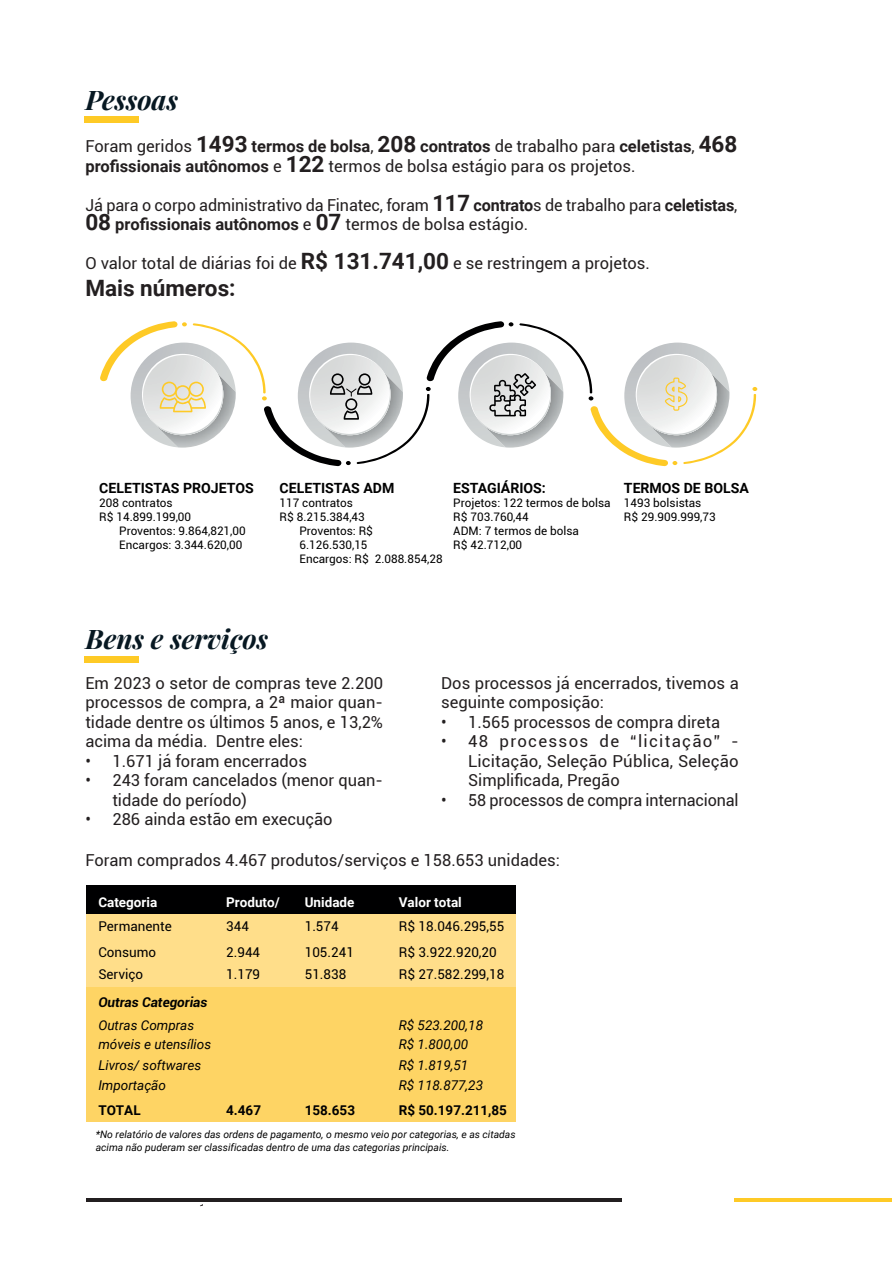
<style>
.page{position:relative;width:893px;height:1263px;background:#fff}
.page>*{position:absolute;margin:0;border:0;box-sizing:border-box;transform-origin:0 0}
.t1{font:italic 700 27px "Playfair Display";color:#071822}
.t2{font:700 22.5px "Roboto";color:#231f20}
.t3{font:16.5px/19.5px "Roboto";color:#231f20}
.t4{font:700 14.1px "Roboto";color:#000001}
.t5{font:italic 13.5px "Roboto";color:#000001}
.t6{font:13.5px "Roboto";color:#000001}
.t7{font:700 13.5px "Roboto";color:#fff}
.t8{font:700 13.5px "Roboto";color:#000001}
.t9{font:italic 700 13.5px "Roboto";color:#000001}
.t10{font:11.7px/14.1px "Roboto";color:#000001}
.t11{font:italic 10.35px/12.5px "Roboto";color:#000001}
.s1{font-weight:700;font-size:22.5px}
.s2{font-weight:700}
</style>
<div class="page">
<hr style="left:87px;top:1198px;width:535px;height:3px;background:#231f20">
<hr style="left:734px;top:1198px;width:158px;height:3px;background:#feca26">
<svg style="left:100px;top:321px;width:657px;height:145px"></svg>
<div style="left:86px;top:885px;width:429px;height:29px;background:#000001"></div>
<div style="left:86px;top:914px;width:429px;height:73px;background:#ffde8a"></div>
<div style="left:86px;top:987px;width:430px;height:134px;background:#fed464"></div>
<div style="left:85px;top:657px;width:54px;height:6px;background:#feca26"></div>
<div style="left:85px;top:117px;width:54px;height:6px;background:#feca26"></div>
<h1 class="t1" style="left:85px;top:81px;width:94px">Pessoas</h1>
<p class="t3" style="left:85px;top:136px;width:653px">Foram geridos <span class="s1">1493</span> <span class="s2">termos de bolsa</span>, <span class="s1">208</span> <span class="s2">contratos</span> de trabalho para <span class="s2">celetistas</span>, <span class="s1">468 </span><span class="s2">profissionais autônomos</span> e <span class="s1">122</span> termos de bolsa estágio para os projetos.</p>
<p class="t3" style="left:85px;top:195px;width:654px">Já para o corpo administrativo da Finatec, foram <span class="s1">117</span> <span class="s2">contrato</span>s de trabalho para <span class="s2">celetistas</span>,<br><span class="s1">08</span> <span class="s2">profissionais autônomos</span> e <span class="s1">07</span> termos de bolsa estágio.</p>
<p class="t3" style="left:85px;top:253px;width:566px">O valor total de diárias foi de <span class="s1">R$ 131.741,00</span> e se restringem a projetos.</p>
<h2 class="t2" style="left:85px;top:273px;width:152px">Mais números:</h2>
<p class="t4" style="left:99px;top:478px;width:156px">CELETISTAS PROJETOS</p>
<p class="t10" style="left:99px;top:495px;width:75px">208 contratos</p>
<p class="t10" style="left:99px;top:509px;width:93px">R$ 14.899.199,00</p>
<p class="t10" style="left:119px;top:523px;width:128px">Proventos: 9.864,821,00</p>
<p class="t10" style="left:119px;top:538px;width:125px">Encargos: 3.344.620,00</p>
<p class="t4" style="left:280px;top:478px;width:116px">CELETISTAS ADM</p>
<p class="t10" style="left:280px;top:495px;width:75px">117 contratos</p>
<p class="t10" style="left:280px;top:509px;width:87px">R$ 8.215.384,43</p>
<p class="t10" style="left:300px;top:523px;width:75px">Proventos: R$</p>
<p class="t10" style="left:300px;top:538px;width:70px">6.126.530,15</p>
<p class="t10" style="left:300px;top:552px;width:145px">Encargos: R$ 2.088.854,28</p>
<p class="t4" style="left:453px;top:478px;width:94px">ESTAGIÁRIOS:</p>
<p class="t10" style="left:453px;top:495px;width:159px">Projetos: 122 termos de bolsa<br>R$ 703.760,44<br>ADM: 7 termos de bolsa<br>R$ 42.712,00</p>
<p class="t4" style="left:624px;top:478px;width:126px">TERMOS DE BOLSA</p>
<p class="t10" style="left:624px;top:495px;width:93px">1493 bolsistas<br>R$ 29.909.999,73</p>
<h1 class="t1" style="left:85px;top:620px;width:184px">Bens e serviços</h1>
<p class="t3" style="left:85px;top:672px;width:299px;text-align:justify">Em 2023 o setor de compras teve 2.200 processos de compra, a 2ª maior quan&shy;tidade dentre os últimos 5 anos, e 13,2% acima da média. Dentre eles:</p>
<p class="t3" style="left:85px;top:750px;width:223px">• 1.671 já foram encerrados</p>
<p class="t3" style="left:112px;top:770px;width:272px;text-indent:-27px">• 243 foram cancelados (menor quan&shy;tidade do período)</p>
<p class="t3" style="left:85px;top:809px;width:249px">• 286 ainda estão em execução</p>
<p class="t3" style="left:441px;top:672px;width:299px">Dos processos já encerrados, tivemos a seguinte composição:</p>
<p class="t3" style="left:441px;top:711px;width:280px">• 1.565 processos de compra direta</p>
<p class="t3" style="left:468px;top:731px;width:272px;text-align:justify;text-indent:-27px">• 48 processos de “licitação” - Licitação, Seleção Pública, Seleção Simplificada, Pregão</p>
<p class="t3" style="left:441px;top:789px;width:299px">• 58 processos de compra internacional</p>
<p class="t3" style="left:85px;top:850px;width:476px">Foram comprados 4.467 produtos/serviços e 158.653 unidades:</p>
<p class="t7" style="left:98px;top:893px;width:60px">Categoria</p>
<p class="t7" style="left:226px;top:893px;width:55px">Produto/</p>
<p class="t7" style="left:305px;top:893px;width:51px">Unidade</p>
<p class="t7" style="left:399px;top:893px;width:65px">Valor total</p>
<p class="t6" style="left:98px;top:917px;width:75px">Permanente</p>
<p class="t6" style="left:226px;top:917px;width:24px">344</p>
<p class="t6" style="left:305px;top:917px;width:35px">1.574</p>
<p class="t6" style="left:399px;top:917px;width:107px">R$ 18.046.295,55</p>
<p class="t6" style="left:98px;top:943px;width:59px">Consumo</p>
<p class="t6" style="left:226px;top:943px;width:35px">2.944</p>
<p class="t6" style="left:305px;top:943px;width:51px">105.241</p>
<p class="t6" style="left:399px;top:943px;width:99px">R$ 3.922.920,20</p>
<p class="t6" style="left:98px;top:965px;width:46px">Serviço</p>
<p class="t9" style="left:98px;top:992px;width:111px">Outras Categorias</p>
<p class="t5" style="left:98px;top:1015px;width:97px">Outras Compras</p>
<p class="t5" style="left:399px;top:1015px;width:86px">R$ 523.200,18</p>
<p class="t5" style="left:98px;top:1035px;width:114px">móveis e utensílios</p>
<p class="t5" style="left:399px;top:1035px;width:71px">R$ 1.800,00</p>
<p class="t5" style="left:98px;top:1056px;width:104px">Livros/ softwares</p>
<p class="t5" style="left:399px;top:1056px;width:71px">R$ 1.819,51</p>
<p class="t5" style="left:98px;top:1076px;width:69px">Importação</p>
<p class="t11" style="left:96px;top:1128px;width:421px">*No relatório de valores das ordens de pagamento, o mesmo veio por categorias, e as citadas acima não puderam ser classificadas dentro de uma das categorias principais.</p>
<p class="t6" style="left:226px;top:965px;width:35px">1.179</p>
<p class="t6" style="left:305px;top:965px;width:43px">51.838</p>
<p class="t6" style="left:399px;top:965px;width:107px">R$ 27.582.299,18</p>
<p class="t5" style="left:399px;top:1076px;width:86px">R$ 118.877,23</p>
<p class="t8" style="left:98px;top:1100px;width:44px">TOTAL</p>
<p class="t8" style="left:226px;top:1100px;width:36px">4.467</p>
<p class="t8" style="left:305px;top:1100px;width:52px">158.653</p>
<p class="t8" style="left:399px;top:1100px;width:110px">R$ 50.197.211,85</p>
</div>
